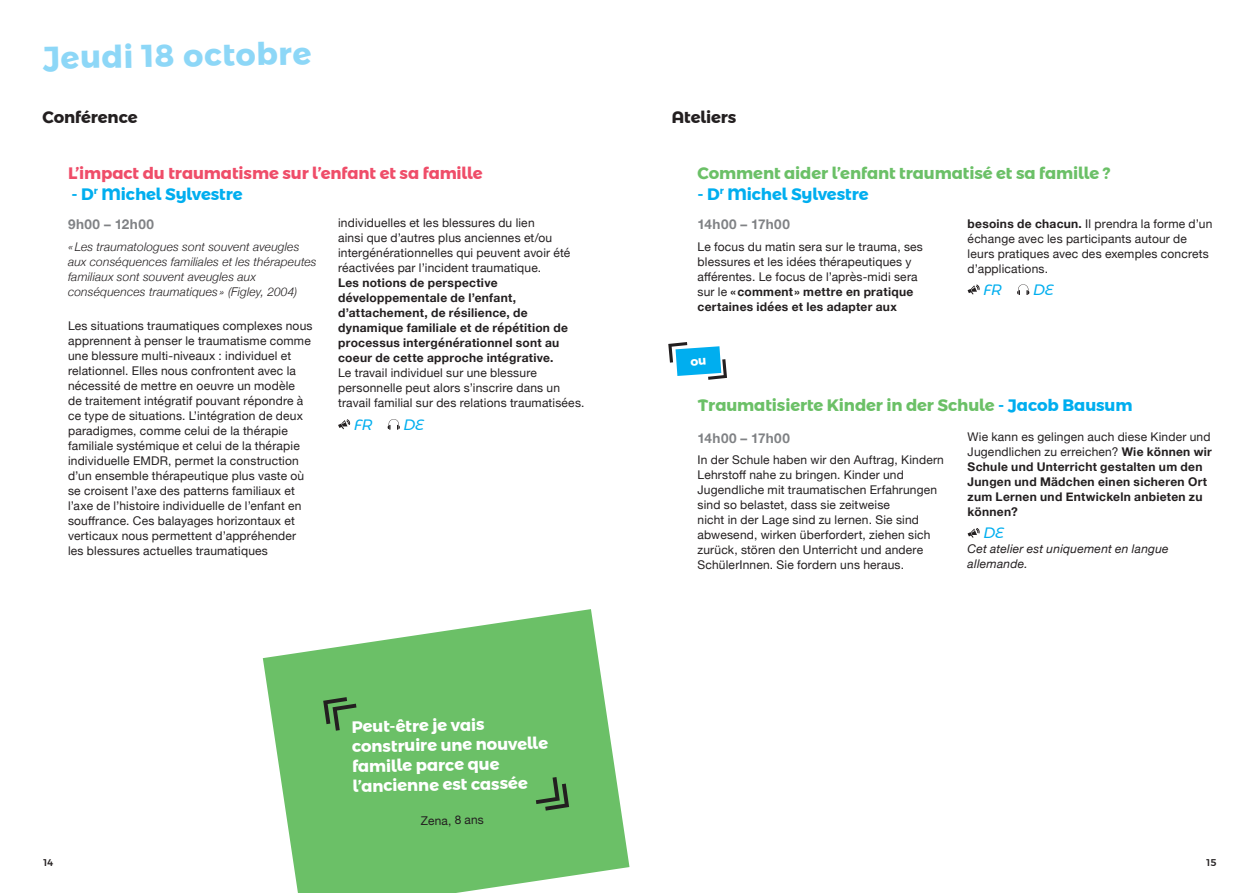
<style>
.page{position:relative;width:1259px;height:893px;background:#fff}
.page>*{position:absolute;margin:0;border:0;box-sizing:border-box;transform-origin:0 0}
.t1{font:700 31.5px "Montserrat Alternates";color:#8dd7f7}
.t2{font:700 16.5px "Montserrat Alternates";letter-spacing:-.005em;color:#6bc067}
.t3{font:700 16.5px/19.8px "Montserrat Alternates";color:#fff}
.t4{font:700 16.5px "Montserrat Alternates";letter-spacing:-.005em;color:#ef4d69}
.t5{font:700 16.5px "Montserrat Alternates";letter-spacing:-.005em;color:#00aeef}
.t6{font:700 16.5px "Montserrat Alternates";letter-spacing:-.005em;color:#231f20}
.t7{font:italic 15px "Montserrat Alternates";letter-spacing:-.005em;color:#00aeef}
.t8{font:700 13.5px "Helvetica Neue";letter-spacing:.035em;color:#808285}
.t9{font:12px/15px "Helvetica Neue";letter-spacing:.015em;color:#231f20}
.t10{font:700 12px/15px "Helvetica Neue";letter-spacing:.025em;color:#231f20}
.t11{font:italic 300 12px/15px "Helvetica Neue";letter-spacing:.015em;color:#231f20}
.t12{font:italic 12px/15px "Helvetica Neue";letter-spacing:.02em;color:#231f20}
.t13{font:500 9.75px "Montserrat Alternates";color:#231f20}
.s1{font-weight:700}
.s2{color:#00aeef}
.s3{font-weight:400}
</style>
<div class="page">
<svg style="left:967px;top:285px;width:12px;height:9px"></svg>
<svg style="left:1017px;top:284px;width:12px;height:11px"></svg>
<svg style="left:338px;top:420px;width:12px;height:9px"></svg>
<svg style="left:387px;top:419px;width:13px;height:11px"></svg>
<svg style="left:967px;top:528px;width:12px;height:10px"></svg>
<svg style="left:263px;top:609px;width:366px;height:284px;fill:#6bc067"></svg>
<svg style="left:323px;top:697px;width:33px;height:34px"></svg>
<svg style="left:536px;top:777px;width:33px;height:34px"></svg>
<svg style="left:668px;top:342px;width:59px;height:38px"></svg>
<h1 class="t1" style="left:42px;top:33px;width:270px;rotate:-1deg">Jeudi 18 octobre</h1>
<h2 class="t6" style="left:42px;top:104px;width:97px">Conférence</h2>
<h2 class="t6" style="left:672px;top:104px;width:66px">Ateliers</h2>
<h2 class="t4" style="left:68px;top:160px;width:416px">L’impact du traumatisme sur l’enfant et sa famille</h2>
<h2 class="t5" style="left:72px;top:181px;width:173px">- D<sup>r</sup> Michel Sylvestre</h2>
<p class="t8" style="left:68px;top:214px;width:87px">9h00 – 12h00</p>
<p class="t11" style="left:68px;top:238px;width:250px">«Les traumatologues sont souvent aveugles aux conséquences familiales et les thérapeutes familiaux sont souvent aveugles aux conséquences traumatiques » (Figley, 2004)</p>
<p class="t9" style="left:68px;top:319px;width:246px">Les situations traumatiques complexes nous apprennent à penser le traumatisme comme une blessure multi-niveaux : individuel et relationnel. Elles nous confrontent avec la nécessité de mettre en oeuvre un modèle<br>de traitement intégratif pouvant répondre à ce type de situations. L’intégration de deux paradigmes, comme celui de la thérapie familiale systémique et celui de la thérapie individuelle EMDR, permet la construction d’un ensemble thérapeutique plus vaste où se croisent l’axe des patterns familiaux et l’axe de l’histoire individuelle de l’enfant en souffrance. Ces balayages horizontaux et verticaux nous permettent d’appréhender les blessures actuelles traumatiques</p>
<p class="t9" style="left:338px;top:216px;width:234px">individuelles et les blessures du lien<br>ainsi que d’autres plus anciennes et/ou intergénérationnelles qui peuvent avoir été réactivées par l’incident traumatique.</p>
<p class="t10" style="left:338px;top:276px;width:231px">Les notions de perspective développementale de l’enfant, d’attachement, de résilience, de dynamique familiale et de répétition de processus intergénérationnel sont au coeur de cette approche intégrative.</p>
<p class="t9" style="left:338px;top:366px;width:248px">Le travail individuel sur une blessure personnelle peut alors s’inscrire dans un travail familial sur des relations traumatisées.</p>
<p class="t7" style="left:354px;top:413px;width:20px">FR</p>
<p class="t7" style="left:403px;top:413px;width:22px">DE</p>
<h2 class="t3" style="left:351px;top:717px;width:198px;rotate:-1deg">Peut-être je vais construire une nouvelle famille parce que l’ancienne est cassée</h2>
<p class="t9" style="left:420px;top:814px;width:65px;rotate:-1deg">Zena, 8 ans</p>
<h2 class="t2" style="left:697px;top:160px;width:414px">Comment aider l’enfant traumatisé et sa famille ?</h2>
<h2 class="t5" style="left:697px;top:181px;width:173px">- D<sup>r</sup> Michel Sylvestre</h2>
<p class="t8" style="left:697px;top:214px;width:94px">14h00 – 17h00</p>
<p class="t9" style="left:697px;top:239px;width:227px">Le focus du matin sera sur le trauma, ses blessures et les idées thérapeutiques y afférentes. Le focus de l’après-midi sera sur le <span class="s1">«comment» mettre en pratique certaines idées et les adapter aux</span></p>
<p class="t9" style="left:967px;top:217px;width:246px"><span class="s1">besoins de chacun.</span> Il prendra la forme d’un échange avec les participants autour de leurs pratiques avec des exemples concrets d’applications.</p>
<p class="t7" style="left:983px;top:278px;width:20px">FR</p>
<p class="t7" style="left:1033px;top:278px;width:22px">DE</p>
<h2 class="t2" style="left:697px;top:392px;width:436px">Traumatisierte Kinder in der Schule <span class="s2">- Jacob Bausum</span></h2>
<p class="t8" style="left:697px;top:427px;width:94px">14h00 – 17h00</p>
<p class="t9" style="left:697px;top:453px;width:248px">In der Schule haben wir den Auftrag, Kindern Lehrstoff nahe zu bringen. Kinder und Jugendliche mit traumatischen Erfahrungen sind so belastet, dass sie zeitweise<br>nicht in der Lage sind zu lernen. Sie sind abwesend, wirken überfordert, ziehen sich zurück, stören den Unterricht und andere SchülerInnen. Sie fordern uns heraus.</p>
<p class="t10" style="left:967px;top:429px;width:246px"><span class="s3">Wie kann es gelingen auch diese Kinder und Jugendlichen zu erreichen?</span> Wie können wir Schule und Unterricht gestalten um den Jungen und Mädchen einen sicheren Ort zum Lernen und Entwickeln anbieten zu können?</p>
<p class="t7" style="left:983px;top:521px;width:22px">DE</p>
<p class="t12" style="left:967px;top:542px;width:202px">Cet atelier est uniquement en langue allemande.</p>
<p class="t13" style="left:44px;top:855px;width:11px">14</p>
<p class="t13" style="left:1206px;top:855px;width:11px">15</p>
</div>
